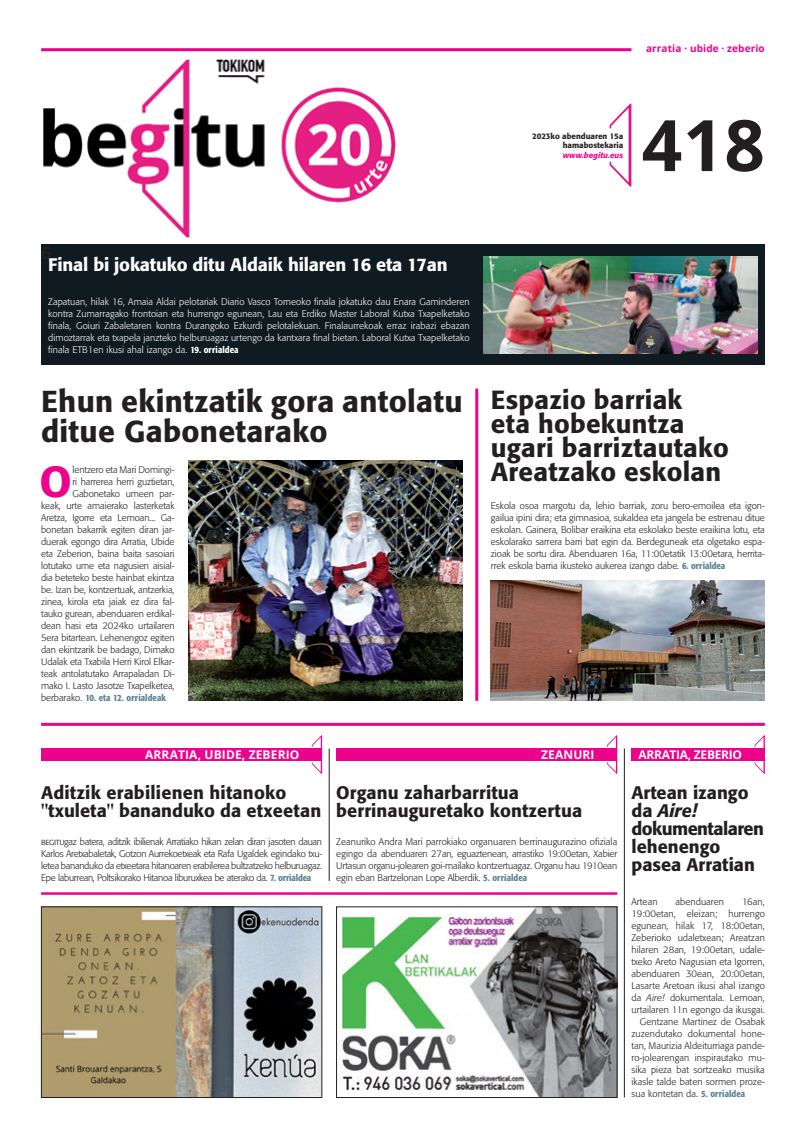
<style>
.page{position:relative;width:806px;height:1146px;background:#fff}
.page>*{position:absolute;margin:0;border:0;box-sizing:border-box;transform-origin:0 0}
.Titularra_16{font:700 71px "Open Sans";color:#231f20}
.Portada_testu_nagusi{font:500 43.1px "Formata";color:#ed028c}
.Portada_nagusia_titu{font:500 30px "Formata";letter-spacing:.01em;color:#231f20}
.Portada_goikotitular{font:500 26px/24px "Formata";letter-spacing:.01em;color:#231f20}
.Portada_goikotitular-2{font:500 18px/18px "Formata";letter-spacing:.005em;color:#231f20}
.Portada_goikotitular-3{font:500 18px "Formata";letter-spacing:-.01em;color:#fff}
.Portada_goikotitular-4{font:500 18px/18px "Formata";letter-spacing:-.03em;color:#231f20}
.Portada_herria_izena{font:700 12px "Open Sans";letter-spacing:.01em;color:#fff}
.Portada_herria_izena-2{font:700 12px "Open Sans";letter-spacing:-.025em;color:#fff}
.TItularra_18{font:700 10px "Open Sans";letter-spacing:.01em;color:#ed028c}
.Testua{font:300 9.5px/12px "Formata";color:#231f20;text-align:justify}
.Portada_testu_nagusi-2{font:300 9.5px "Formata";letter-spacing:-.005em;color:#231f20}
.Portada_goikotitular-5{font:300 9.5px/12px "Formata";letter-spacing:.01em;color:#fff;text-align:justify}
.Portada_testu_nagusi-3{font:500 condensed 9.5px "Formata";letter-spacing:.01em;color:#5a8394}
.t1{font:500 8px "Formata";color:#231f20}
.t2{font:italic 500 8px "Formata";color:#ed028c}
.s1{font-weight:500;font-stretch:condensed}
.s2{font-weight:300;font-stretch:normal;color:#231f20}
.s3{font-weight:500;font-stretch:condensed;color:#5a8394}
.s4{font-family:"Formata Light SC";font-weight:400}
.s5{font-style:italic}
</style>
<div class="page">
<hr style="left:41px;top:48px;width:590px;height:3px;background:#ed028c">
<svg style="left:609px;top:104px;width:22px;height:82px"></svg>
<hr style="left:41px;top:722px;width:723px;height:3px;background:#ed028c">
<hr style="left:623px;top:748px;width:1px;height:349px;background:#231f20">
<div style="left:631px;top:748px;width:133px;height:12px;background:#ed028c"></div>
<svg style="left:754px;top:735px;width:10px;height:38px"></svg>
<img style="left:43px;top:59px;width:353px;height:179px">
<div style="left:41px;top:244px;width:723px;height:120px;background:#101a21"></div>
<img style="left:483px;top:256px;width:274px;height:97px">
<div style="left:41px;top:748px;width:281px;height:12px;background:#ed028c"></div>
<svg style="left:311px;top:735px;width:11px;height:38px"></svg>
<div style="left:336px;top:748px;width:281px;height:12px;background:#ed028c"></div>
<svg style="left:606px;top:735px;width:11px;height:38px"></svg>
<hr style="left:329px;top:748px;width:1px;height:132px;background:#231f20">
<hr style="left:41px;top:892px;width:576px;height:2px;background:#ed028c">
<img style="left:43px;top:908px;width:277px;height:187px">
<div style="left:41px;top:906px;width:281px;height:191px;border:1px solid #231f20"></div>
<hr style="left:475px;top:388px;width:3px;height:312px;background:#ed028c">
<img style="left:189px;top:460px;width:273px;height:240px">
<img style="left:490px;top:580px;width:274px;height:120px">
<img style="left:338px;top:908px;width:277px;height:187px">
<div style="left:336px;top:906px;width:281px;height:191px;border:1px solid #231f20"></div>
<p class="TItularra_18" style="left:645px;top:41px;width:120px">arratia · ubide · zeberio</p>
<p class="t1" style="left:532px;top:131px;width:92px">2023ko abenduaren 15a</p>
<p class="t1" style="left:562px;top:141px;width:62px">hamabostekaria</p>
<p class="t2" style="left:562px;top:150px;width:62px">www.begitu.eus</p>
<p class="Titularra_16" style="left:641px;top:95px;width:125px">418</p>
<p class="Portada_goikotitular-3" style="left:48px;top:253px;width:400px">Final bi jokatuko ditu Aldaik hilaren 16 eta 17an</p>
<p class="Portada_goikotitular-5" style="left:48px;top:295px;width:422px">Zapatuan, hilak 16, Amaia Aldai pelotariak Diario Vasco Torneoko finala jokatuko dau Enara Gaminderen kontra Zumarragako frontoian eta hurrengo egunean, Lau eta Erdiko Master Laboral Kutxa Txapelketako finala, Goiuri Zabaletaren kontra Durangoko Ezkurdi pelotalekuan. Finalaurrekoak erraz irabazi ebazan dimoztarrak eta txapela janzteko helburuagaz urtengo da kantxara final bietan. Laboral Kutxa Txapelketako finala ETB1en ikusi ahal izango da. <span class="s1">19. orrialdea</span></p>
<p class="Portada_nagusia_titu" style="left:41px;top:383px;width:422px">Ehun ekintzatik gora antolatu</p>
<p class="Portada_nagusia_titu" style="left:41px;top:413px;width:288px">ditue Gabonetarako</p>
<p class="Portada_testu_nagusi" style="left:39px;top:455px;width:34px">O</p>
<p class="Portada_testu_nagusi-2" style="left:72px;top:463px;width:103px">lentzero eta Mari Domingi-</p>
<p class="Portada_testu_nagusi-2" style="left:72px;top:475px;width:103px">ri harrerea herri guztietan,</p>
<p class="Portada_testu_nagusi-2" style="left:72px;top:487px;width:103px">Gabonetako umeen par-</p>
<p class="Portada_testu_nagusi-2" style="left:41px;top:499px;width:135px">keak, urte amaierako lasterketak</p>
<p class="Portada_testu_nagusi-2" style="left:41px;top:511px;width:135px">Aretza, Igorre eta Lemoan... Ga-</p>
<p class="Portada_testu_nagusi-2" style="left:41px;top:523px;width:135px">bonetan bakarrik egiten diran jar-</p>
<p class="Portada_testu_nagusi-2" style="left:41px;top:535px;width:135px">duerak egongo dira Arratia, Ubide</p>
<p class="Portada_testu_nagusi-2" style="left:41px;top:547px;width:135px">eta Zeberion, baina baita sasoiari</p>
<p class="Portada_testu_nagusi-2" style="left:41px;top:559px;width:135px">lotutako ume eta nagusien aisial-</p>
<p class="Portada_testu_nagusi-2" style="left:41px;top:571px;width:135px">dia beteteko beste hainbat ekintza</p>
<p class="Portada_testu_nagusi-2" style="left:41px;top:583px;width:135px">be. Izan be, kontzertuak, antzerkia,</p>
<p class="Portada_testu_nagusi-2" style="left:41px;top:595px;width:135px">zinea, kirola eta jaiak ez dira fal-</p>
<p class="Portada_testu_nagusi-2" style="left:41px;top:607px;width:135px">tauko gurean, abenduaren erdikal-</p>
<p class="Portada_testu_nagusi-2" style="left:41px;top:619px;width:135px">dean hasi eta 2024ko urtailaren</p>
<p class="Portada_testu_nagusi-2" style="left:41px;top:631px;width:135px">5era bitartean. Lehenengoz egiten</p>
<p class="Portada_testu_nagusi-2" style="left:41px;top:643px;width:135px">dan ekintzarik be badago, Dimako</p>
<p class="Portada_testu_nagusi-2" style="left:41px;top:655px;width:135px">Udalak eta Txabila Herri Kirol Elkar-</p>
<p class="Portada_testu_nagusi-2" style="left:41px;top:667px;width:135px">teak antolatutako Arrapaladan Di-</p>
<p class="Portada_testu_nagusi-2" style="left:41px;top:679px;width:135px">mako I. Lasto Jasotze Txapelketea,</p>
<p class="Portada_testu_nagusi-3" style="left:41px;top:691px;width:126px"><span class="s2">berbarako.</span> 10. eta 12. orrialdeak</p>
<p class="Portada_goikotitular" style="left:490px;top:388px;width:239px">Espazio barriak<br>eta hobekuntza ugari barriztautako<br>Areatzako eskolan</p>
<p class="Testua" style="left:490px;top:499px;width:275px">Eskola osoa margotu da, lehio barriak, zoru bero-emoilea eta igon&shy;gailua ipini dira; eta gimnasioa, sukaldea eta jangela be estrenau ditue eskolan. Gainera, Bolibar eraikina eta eskolako beste eraikina lotu, eta eskolarako sarrera barri bat egin da. Berdeguneak eta olgetako espa&shy;zioak be sortu dira. Abenduaren 16a, 11:00etatik 13:00etara, herrita&shy;rrek eskola barria ikusteko aukerea izango dabe. <span class="s3">6. orrialdea</span></p>
<p class="Portada_herria_izena" style="left:145px;top:746px;width:156px">ARRATIA, UBIDE, ZEBERIO</p>
<p class="Portada_herria_izena" style="left:540px;top:746px;width:55px">ZEANURI</p>
<p class="Portada_goikotitular-2" style="left:336px;top:783px;width:247px">Organu zaharbarritua berrinauguretako kontzertua</p>
<p class="Testua" style="left:336px;top:835px;width:282px">Zeanuriko Andra Mari parrokiako organuaren berrinaugurazino ofiziala egingo da abenduaren 27an, eguaztenean, arrastiko 19:00etan, Xabier Urtasun organu-jolearen goi-mailako kontzertuagaz. Organu hau 1910ean egin eban Bartzelonan Lope Alberdik. <span class="s3">5. orrialdea</span></p>
<p class="Portada_goikotitular-2" style="left:41px;top:783px;width:281px">Aditzik erabilienen hitanoko "txuleta" bananduko da etxeetan</p>
<p class="Testua" style="left:41px;top:835px;width:282px"><span class="s4">begitu</span>gaz batera, aditzik ibilienak Arratiako hikan zelan diran jasoten dauan Karlos Aretxabaletak, Gotzon Aurrekoetxeak eta Rafa Ugaldek egindako txu&shy;letea bananduko da etxeetara hitanoaren erabilerea bultzatzeko helburuagaz.<br>Epe laburrean, Poltsikorako Hitanoa liburuxkea be aterako da. <span class="s3">7. orrialdea</span></p>
<p class="Portada_herria_izena-2" style="left:638px;top:746px;width:105px">ARRATIA, ZEBERIO</p>
<p class="Portada_goikotitular-4" style="left:631px;top:783px;width:134px">Artean izango da <span class="s5">Aire! </span>dokumentalaren</p>
<p class="Portada_goikotitular-2" style="left:631px;top:837px;width:125px">lehenengo pasea Arratian</p>
<p class="Testua" style="left:631px;top:895px;width:28px">Artean</p>
<p class="Testua" style="left:675px;top:895px;width:50px">abenduaren</p>
<p class="Testua" style="left:631px;top:895px;width:135px;text-indent:110px">16an, 19:00etan, eleizan; hurrengo egunean, hilak 17, 18:00etan, Zeberioko udaletxean; Areatzan hilaren 28an, 19:00etan, udale&shy;txeko Areto Nagusian eta Igorren, abenduaren 30ean, 20:00etan, Lasarte Aretoan ikusi ahal izango da <span class="s5">Aire!</span> dokumentala. Lemoan, urtailaren 11n egongo da ikusgai.</p>
<p class="Testua" style="left:631px;top:1015px;width:135px;text-indent:9px">Gentzane Martinez de Osabak zuzendutako dokumental hone&shy;tan, Maurizia Aldeiturriaga pande&shy;ro-jolearengan inspirautako mu&shy;sika pieza bat sortzeako musika ikasle talde baten sormen proze&shy;sua kontetan da. <span class="s3">5. orrialdea</span></p>
</div>
